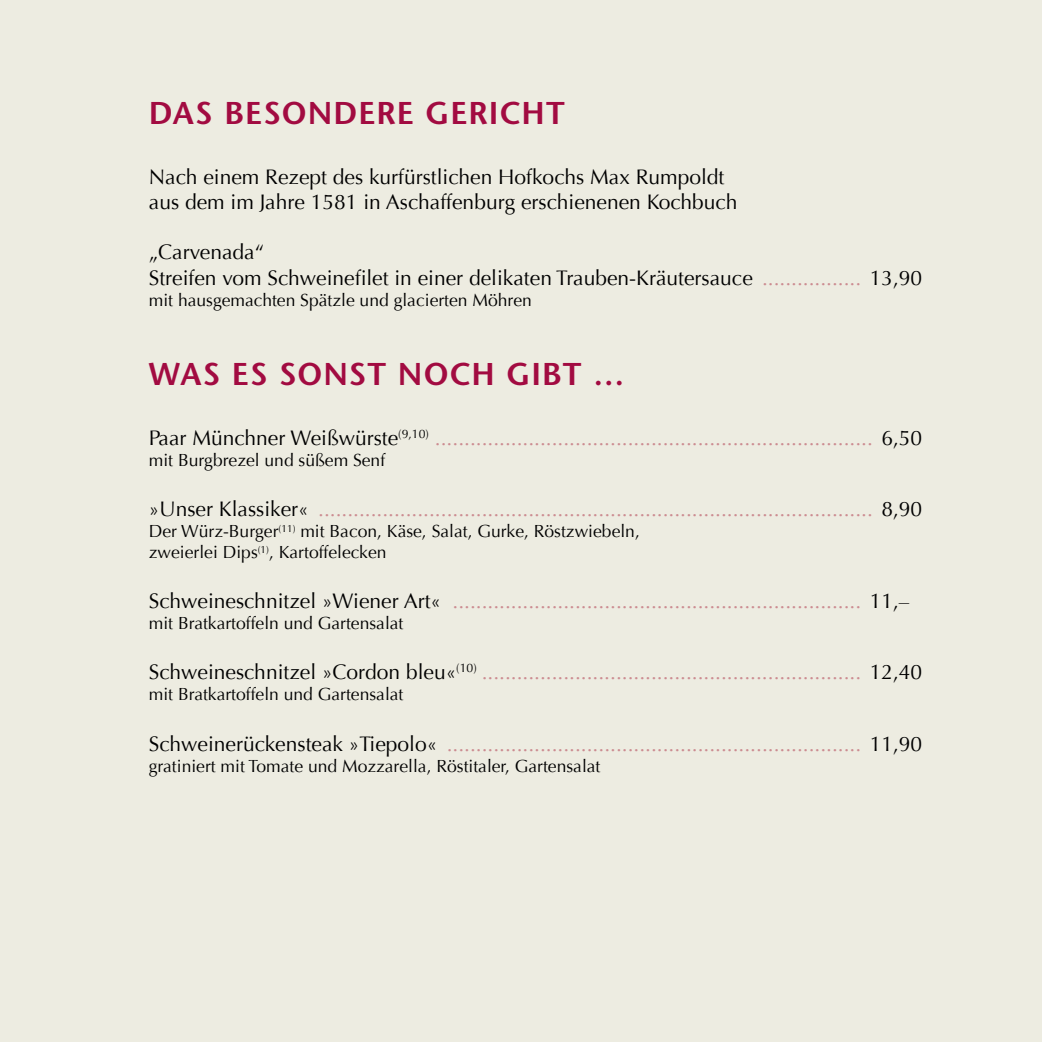
<style>
.page{position:relative;width:1042px;height:1042px;background:#edece1}
.page>*{position:absolute;margin:0;border:0;box-sizing:border-box;transform-origin:0 0}
.t1{font:600 31.5px "Stone Sans";letter-spacing:.025em;color:#a20b41}
.t2{font:21px "Optima";color:#cc8c91}
.t3{font:21px/25.2px "Optima";color:#000}
.t4{font:17.5px/21px "Optima";color:#000}
.s1{color:#cc8c91}
.s2{color:#000}
</style>
<div class="page">
<h1 class="t1" style="left:149px;top:94px;width:96px">DAS BESO</h1>
<h1 class="t1" style="left:308px;top:94px;width:47px">NDERE</h1>
<h1 class="t1" style="left:425px;top:94px;width:45px">GERICHT</h1>
<p class="t3" style="left:149px;top:165px;width:590px">Nach einem Rezept des kurfürstlichen Hofkochs Max Rumpoldt aus dem im Jahre 1581 in Aschaffenburg erschienenen Kochbuch</p>
<p class="t3" style="left:149px;top:240px;width:775px">„Carvenada“<br>Streifen vom Schweinefilet in einer delikaten Trauben-Kräutersauce <span class="s1">.................</span> 13,90</p>
<p class="t4" style="left:149px;top:289px;width:384px">mit hausgemachten Spätzle und glacierten Möhren</p>
<h1 class="t1" style="left:149px;top:355px;width:299px">WAS ES SONST NOCH</h1>
<h1 class="t1" style="left:506px;top:355px;width:20px">GIBT</h1>
<h1 class="t1" style="left:593px;top:355px;width:33px">…</h1>
<p class="t2" style="left:149px;top:426px;width:775px"><span class="s2">Paar Münchner Weißwürste</span><sup>(9,10)</sup> ........................................................................... <span class="s2">6,50</span></p>
<p class="t4" style="left:149px;top:450px;width:238px">mit Burgbrezel und süßem Senf</p>
<p class="t2" style="left:149px;top:497px;width:775px"><span class="s2">»Unser Klassiker«</span> ............................................................................................... <span class="s2">8,90</span></p>
<p class="t4" style="left:149px;top:521px;width:492px">Der Würz-Burger<sup>(11)</sup> mit Bacon, Käse, Salat, Gurke, Röstzwiebeln, zweierlei Dips<sup>(1)</sup>, Kartoffelecken</p>
<p class="t2" style="left:149px;top:589px;width:762px"><span class="s2">Schweineschnitzel »Wiener Art«</span> ...................................................................... <span class="s2">11,–</span></p>
<p class="t4" style="left:149px;top:613px;width:256px">mit Bratkartoffeln und Gartensalat</p>
<p class="t2" style="left:149px;top:660px;width:775px"><span class="s2">Schweineschnitzel »Cordon bleu«</span><sup>(10)</sup> ................................................................. <span class="s2">12,40</span></p>
<p class="t4" style="left:149px;top:684px;width:256px">mit Bratkartoffeln und Gartensalat</p>
<p class="t2" style="left:149px;top:731px;width:775px"><span class="s2">Schweinerückensteak »Tiepolo«</span> ....................................................................... <span class="s2">11,90</span></p>
<p class="t4" style="left:149px;top:755px;width:453px">gratiniert mit Tomate und Mozzarella, Röstitaler, Gartensalat</p>
</div>
